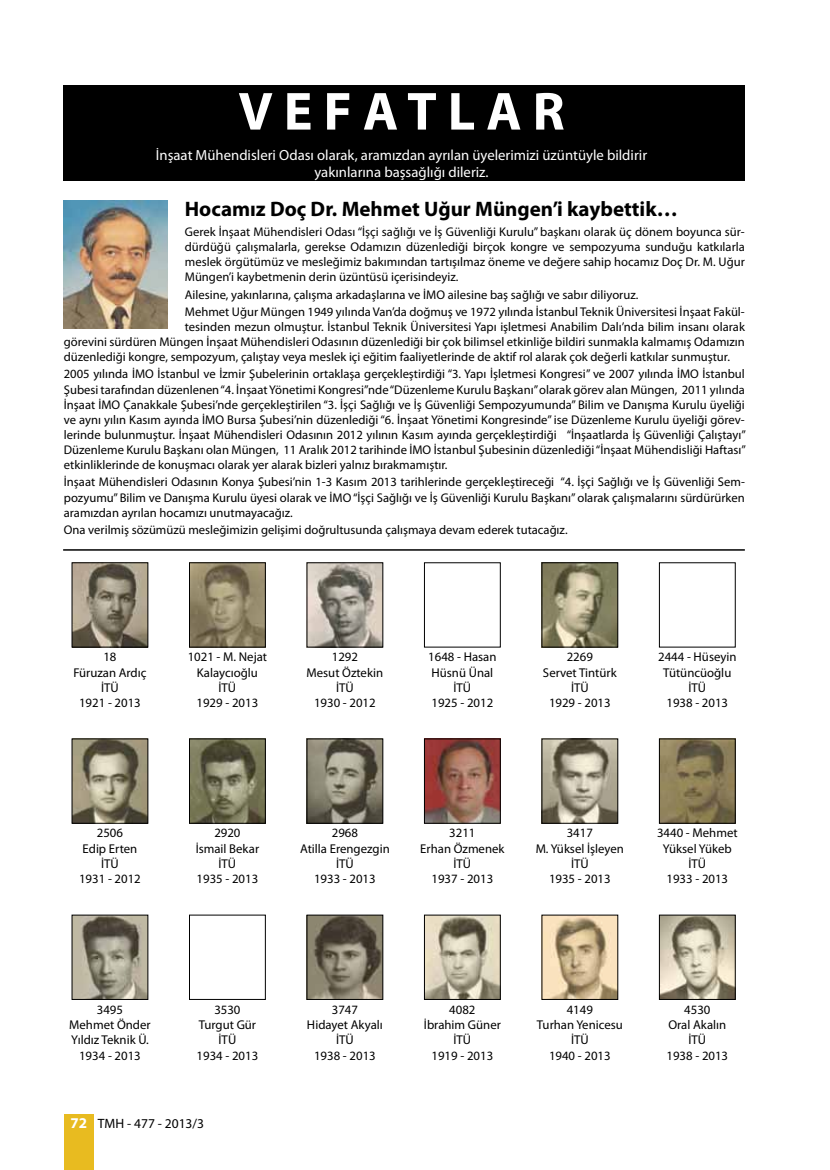
<style>
.page{position:relative;width:830px;height:1170px;background:#fff}
.page>*{position:absolute;margin:0;border:0;box-sizing:border-box;transform-origin:0 0}
.t1{font:700 54px "Myriad Pro";color:#fff}
.t2{font:700 21px "Myriad Pro";color:#000}
.t3{font:14.7px/17.2px "Myriad Pro";color:#fff;text-align:center}
.t4{font:13.5px "Myriad Pro";color:#000}
.t5{font:12.75px/15.3px "Myriad Pro";color:#000;text-align:center}
.t6{font:12.6px/15.1px "Myriad Pro";color:#000;text-align:justify}
.s1{font-weight:700;font-size:15px;color:#fff}
</style>
<div class="page">
<div style="left:64px;top:1114px;width:30px;height:55px;background:#e8bb20"></div>
<div style="left:63px;top:85px;width:680px;height:96px;background:#000"></div>
<img style="left:74px;top:564px;width:72px;height:81px">
<div style="left:72px;top:562px;width:76px;height:85px;border:1px solid #000"></div>
<img style="left:191px;top:564px;width:72px;height:81px">
<div style="left:189px;top:562px;width:76px;height:85px;border:1px solid #000"></div>
<img style="left:308px;top:564px;width:73px;height:81px">
<div style="left:306px;top:562px;width:77px;height:85px;border:1px solid #000"></div>
<img style="left:543px;top:564px;width:73px;height:81px">
<div style="left:541px;top:562px;width:77px;height:85px;border:1px solid #000"></div>
<img style="left:74px;top:740px;width:72px;height:81px">
<img style="left:191px;top:740px;width:72px;height:81px">
<div style="left:189px;top:738px;width:76px;height:85px;border:1px solid #000"></div>
<img style="left:308px;top:740px;width:73px;height:81px">
<div style="left:306px;top:738px;width:77px;height:85px;border:1px solid #000"></div>
<img style="left:426px;top:740px;width:72px;height:81px">
<img style="left:543px;top:740px;width:73px;height:81px">
<div style="left:541px;top:738px;width:77px;height:85px;border:1px solid #000"></div>
<img style="left:660px;top:740px;width:73px;height:81px">
<img style="left:74px;top:916px;width:72px;height:81px">
<img style="left:308px;top:916px;width:73px;height:81px">
<div style="left:306px;top:914px;width:77px;height:85px;border:1px solid #000"></div>
<img style="left:426px;top:916px;width:72px;height:81px">
<img style="left:543px;top:916px;width:73px;height:81px">
<img style="left:660px;top:916px;width:73px;height:81px">
<img style="left:63px;top:201px;width:105px;height:127px">
<hr style="left:63px;top:549px;width:681px;height:1px;background:#000">
<h1 class="t1" style="left:238px;top:76px;width:327px">V E F A T L A R</h1>
<p class="t3" style="left:156px;top:146px;width:492px">İnşaat Mühendisleri Odası olarak, aramızdan ayrılan üyelerimizi üzüntüyle bildirir yakınlarına başsağlığı dileriz.</p>
<h2 class="t2" style="left:185px;top:196px;width:494px">Hocamız Doç Dr. Mehmet Uğur Müngen’i kaybettik…</h2>
<p class="t6" style="left:185px;top:224px;width:561px">Gerek İnşaat Mühendisleri Odası “İşçi sağlığı ve İş Güvenliği Kurulu” başkanı olarak üç dönem boyunca sür&shy;dürdüğü çalışmalarla, gerekse Odamızın düzenlediği birçok kongre ve sempozyuma sunduğu katkılarla meslek örgütümüz ve mesleğimiz bakımından tartışılmaz öneme ve değere sahip hocamız Doç Dr. M. Uğur Müngen’i kaybetmenin derin üzüntüsü içerisindeyiz.</p>
<p class="t6" style="left:185px;top:285px;width:561px;line-height:17.2px">Ailesine, yakınlarına, çalışma arkadaşlarına ve İMO ailesine baş sağlığı ve sabır diliyoruz.<br>Mehmet Uğur Müngen 1949 yılında Van’da doğmuş ve 1972 yılında İstanbul Teknik Üniversitesi İnşaat Fakül-</p>
<p class="t6" style="left:64px;top:319px;width:682px;text-indent:121px">tesinden mezun olmuştur. İstanbul Teknik Üniversitesi Yapı işletmesi Anabilim Dalı’nda bilim insanı olarak görevini sürdüren Müngen İnşaat Mühendisleri Odasının düzenlediği bir çok bilimsel etkinliğe bildiri sunmakla kalmamış Odamızın düzenlediği kongre, sempozyum, çalıştay veya meslek içi eğitim faaliyetlerinde de aktif rol alarak çok değerli katkılar sunmuştur.</p>
<p class="t6" style="left:64px;top:366px;width:683px">2005 yılında İMO İstanbul ve İzmir Şubelerinin ortaklaşa gerçekleştirdiği “3. Yapı İşletmesi Kongresi” ve 2007 yılında İMO İstanbul Şubesi tarafından düzenlenen “4. İnşaat Yönetimi Kongresi”nde “Düzenleme Kurulu Başkanı” olarak görev alan Müngen, 2011 yılında İnşaat İMO Çanakkale Şubesi’nde gerçekleştirilen “3. İşçi Sağlığı ve İş Güvenliği Sempozyumunda” Bilim ve Danışma Kurulu üyeliği ve aynı yılın Kasım ayında İMO Bursa Şubesi’nin düzenlediği “6. İnşaat Yönetimi Kongresinde” ise Düzenleme Kurulu üyeliği görev&shy;lerinde bulunmuştur. İnşaat Mühendisleri Odasının 2012 yılının Kasım ayında gerçekleştirdiği “İnşaatlarda İş Güvenliği Çalıştayı” Düzenleme Kurulu Başkanı olan Müngen, 11 Aralık 2012 tarihinde İMO İstanbul Şubesinin düzenlediği “İnşaat Mühendisliği Haftası” etkinliklerinde de konuşmacı olarak yer alarak bizleri yalnız bırakmamıştır.</p>
<p class="t6" style="left:64px;top:474px;width:682px">İnşaat Mühendisleri Odasının Konya Şubesi’nin 1-3 Kasım 2013 tarihlerinde gerçekleştireceği “4. İşçi Sağlığı ve İş Güvenliği Sem&shy;pozyumu” Bilim ve Danışma Kurulu üyesi olarak ve İMO “İşçi Sağlığı ve İş Güvenliği Kurulu Başkanı” olarak çalışmalarını sürdürürken aramızdan ayrılan hocamızı unutmayacağız.</p>
<p class="t6" style="left:64px;top:522px;width:505px">Ona verilmiş sözümüzü mesleğimizin gelişimi doğrultusunda çalışmaya devam ederek tutacağız.</p>
<p class="t5" style="left:73px;top:649px;width:75px">18<br>Füruzan Ardıç<br>İTÜ<br>1921 - 2013</p>
<p class="t5" style="left:188px;top:649px;width:81px">1021 - M. Nejat<br>Kalaycıoğlu<br>İTÜ<br>1929 - 2013</p>
<p class="t5" style="left:306px;top:649px;width:78px">1292<br>Mesut Öztekin<br>İTÜ<br>1930 - 2012</p>
<p class="t5" style="left:428px;top:649px;width:70px">1648 - Hasan<br>Hüsnü Ünal<br>İTÜ<br>1925 - 2012</p>
<p class="t5" style="left:542px;top:649px;width:75px">2269<br>Servet Tintürk<br>İTÜ<br>1929 - 2013</p>
<p class="t5" style="left:657px;top:649px;width:80px">2444 - Hüseyin<br>Tütüncüoğlu<br>İTÜ<br>1938 - 2013</p>
<p class="t5" style="left:79px;top:825px;width:63px">2506<br>Edip Erten<br>İTÜ<br>1931 - 2012</p>
<p class="t5" style="left:195px;top:825px;width:65px">2920<br>İsmail Bekar<br>İTÜ<br>1935 - 2013</p>
<p class="t5" style="left:300px;top:825px;width:91px">2968<br>Atilla Erengezgin<br>İTÜ<br>1933 - 2013</p>
<p class="t5" style="left:420px;top:825px;width:86px">3211<br>Erhan Özmenek<br>İTÜ<br>1937 - 2013</p>
<p class="t5" style="left:535px;top:825px;width:90px">3417<br>M. Yüksel İşleyen<br>İTÜ<br>1935 - 2013</p>
<p class="t5" style="left:656px;top:825px;width:82px">3440 - Mehmet<br>Yüksel Yükeb<br>İTÜ<br>1933 - 2013</p>
<p class="t5" style="left:69px;top:1001px;width:83px">3495<br>Mehmet Önder<br>Yıldız Teknik Ü.<br>1934 - 2013</p>
<p class="t5" style="left:196px;top:1001px;width:63px">3530<br>Turgut Gür<br>İTÜ<br>1934 - 2013</p>
<p class="t5" style="left:307px;top:1001px;width:77px">3747<br>Hidayet Akyalı<br>İTÜ<br>1938 - 2013</p>
<p class="t5" style="left:423px;top:1001px;width:78px">4082<br>İbrahim Güner<br>İTÜ<br>1919 - 2013</p>
<p class="t5" style="left:536px;top:1001px;width:87px">4149<br>Turhan Yenicesu<br>İTÜ<br>1940 - 2013</p>
<p class="t5" style="left:666px;top:1001px;width:63px">4530<br>Oral Akalın<br>İTÜ<br>1938 - 2013</p>
<p class="t4" style="left:70px;top:1114px;width:135px"><span class="s1">72</span> TMH - 477 - 2013/3</p>
</div>
